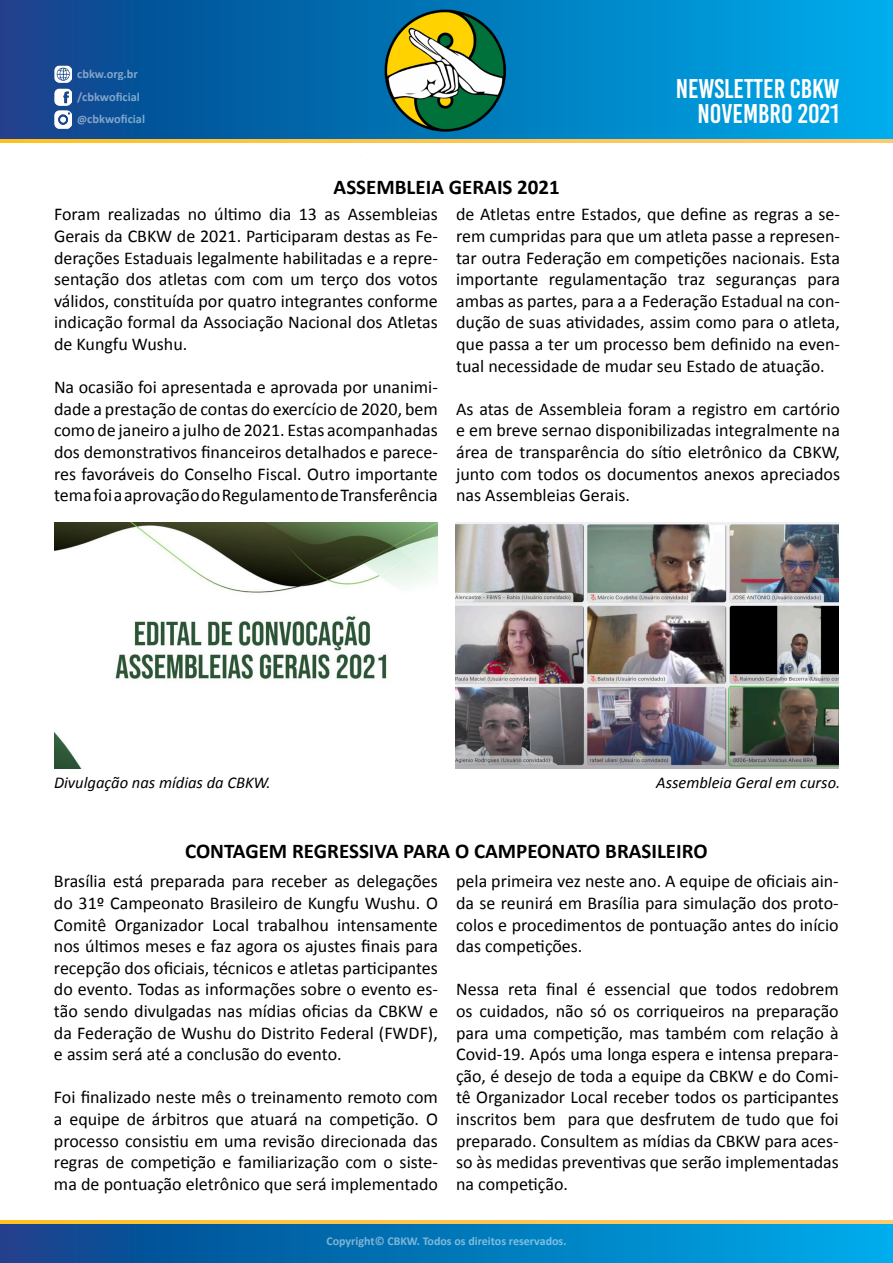
<style>
.page{position:relative;width:893px;height:1263px;background:#fff}
.page>*{position:absolute;margin:0;border:0;box-sizing:border-box;transform-origin:0 0}
.t1{font:27px "Bebas Kai";color:#fff}
.t2{font:700 21px "Calibri";color:#000}
.t3{font:18px/21.6px "Calibri";color:#000;text-align:justify}
.t4{font:italic 16.5px "Calibri";color:#000}
.t5{font:700 12.3px/22.2px "Calibri";color:#fff}
.t6{font:700 12px "Calibri";color:#fff}
.s1{font-size:11.25px}
</style>
<div class="page">
<svg style="left:0;top:1223px;width:893px;height:40px;background:#0978b6"></svg>
<svg style="left:0;top:0;width:893px;height:140px;background:#0676b8"></svg>
<img style="left:360px;top:0;width:173px;height:156px">
<img style="left:54px;top:89px;width:17px;height:17px">
<img style="left:55px;top:111px;width:17px;height:17px">
<img style="left:54px;top:66px;width:17px;height:17px">
<svg style="left:1px;top:140px;width:892px;height:2px;background:#ffc44b"></svg>
<svg style="left:1px;top:1220px;width:892px;height:3px;background:#ffc44b"></svg>
<img style="left:54px;top:522px;width:384px;height:247px">
<img style="left:456px;top:522px;width:383px;height:247px">
<p class="t5" style="left:77px;top:62px;width:62px">cbkw.org.br</p>
<p class="t5" style="left:77px;top:85px;width:69px">/cbkwoficial <span class="s1">@</span>cbkwoficial</p>
<p class="t1" style="left:676px;top:74px;width:165px">NEWSLETTER CBKW</p>
<p class="t1" style="left:697px;top:99px;width:143px">NOVEMBRO 2021</p>
<p class="t2" style="left:334px;top:173px;width:228px">ASSEMBLEIA GERAIS 2021</p>
<p class="t3" style="left:54px;top:204px;width:385px">Foram realizadas no último dia 13 as Assembleias Gerais da CBKW de 2021. Participaram destas as Fe&shy;derações Estaduais legalmente habilitadas e a repre&shy;sentação dos atletas com com um terço dos votos válidos, constituída por quatro integrantes conforme indicação formal da Associação Nacional dos Atletas de Kungfu Wushu.</p>
<p class="t3" style="left:54px;top:376px;width:385px">Na ocasião foi apresentada e aprovada por unanimi&shy;dade a prestação de contas do exercício de 2020, bem como de janeiro a julho de 2021. Estas acompanhadas dos demonstrativos financeiros detalhados e parece&shy;res favoráveis do Conselho Fiscal. Outro importante tema foi a aprovação do Regulamento de Transferência</p>
<p class="t3" style="left:456px;top:204px;width:385px">de Atletas entre Estados, que define as regras a se&shy;rem cumpridas para que um atleta passe a represen&shy;tar outra Federação em competições nacionais. Esta importante regulamentação traz seguranças para ambas as partes, para a a Federação Estadual na con&shy;dução de suas atividades, assim como para o atleta, que passa a ter um processo bem definido na even&shy;tual necessidade de mudar seu Estado de atuação.</p>
<p class="t3" style="left:456px;top:398px;width:385px">As atas de Assembleia foram a registro em cartório e em breve sernao disponibilizadas integralmente na área de transparência do sítio eletrônico da CBKW, junto com todos os documentos anexos apreciados nas Assembleias Gerais.</p>
<p class="t4" style="left:54px;top:772px;width:218px">Divulgação nas mídias da CBKW.</p>
<p class="t4" style="left:656px;top:772px;width:186px">Assembleia Geral em curso.</p>
<p class="t2" style="left:185px;top:837px;width:524px">CONTAGEM REGRESSIVA PARA O CAMPEONATO BRASILEIRO</p>
<p class="t3" style="left:456px;top:871px;width:384px">pela primeira vez neste ano. A equipe de oficiais ain&shy;da se reunirá em Brasília para simulação dos proto&shy;colos e procedimentos de pontuação antes do início das competições.</p>
<p class="t3" style="left:456px;top:979px;width:384px">Nessa reta final é essencial que todos redobrem os cuidados, não só os corriqueiros na preparação para uma competição, mas também com relação à Covid-19. Após uma longa espera e intensa prepara&shy;ção, é desejo de toda a equipe da CBKW e do Comi&shy;tê Organizador Local receber todos os participantes inscritos bem para que desfrutem de tudo que foi preparado. Consultem as mídias da CBKW para aces&shy;so às medidas preventivas que serão implementadas na competição.</p>
<p class="t3" style="left:54px;top:871px;width:385px">Brasília está preparada para receber as delegações do 31º Campeonato Brasileiro de Kungfu Wushu. O Comitê Organizador Local trabalhou intensamente nos últimos meses e faz agora os ajustes finais para recepção dos oficiais, técnicos e atletas participantes do evento. Todas as informações sobre o evento es&shy;tão sendo divulgadas nas mídias oficias da CBKW e da Federação de Wushu do Distrito Federal (FWDF), e assim será até a conclusão do evento.</p>
<p class="t3" style="left:54px;top:1087px;width:385px">Foi finalizado neste mês o treinamento remoto com a equipe de árbitros que atuará na competição. O processo consistiu em uma revisão direcionada das regras de competição e familiarização com o siste&shy;ma de pontuação eletrônico que será implementado</p>
<p class="t6" style="left:326px;top:1233px;width:242px">Copyright© CBKW. Todos os direitos reservados.</p>
</div>
